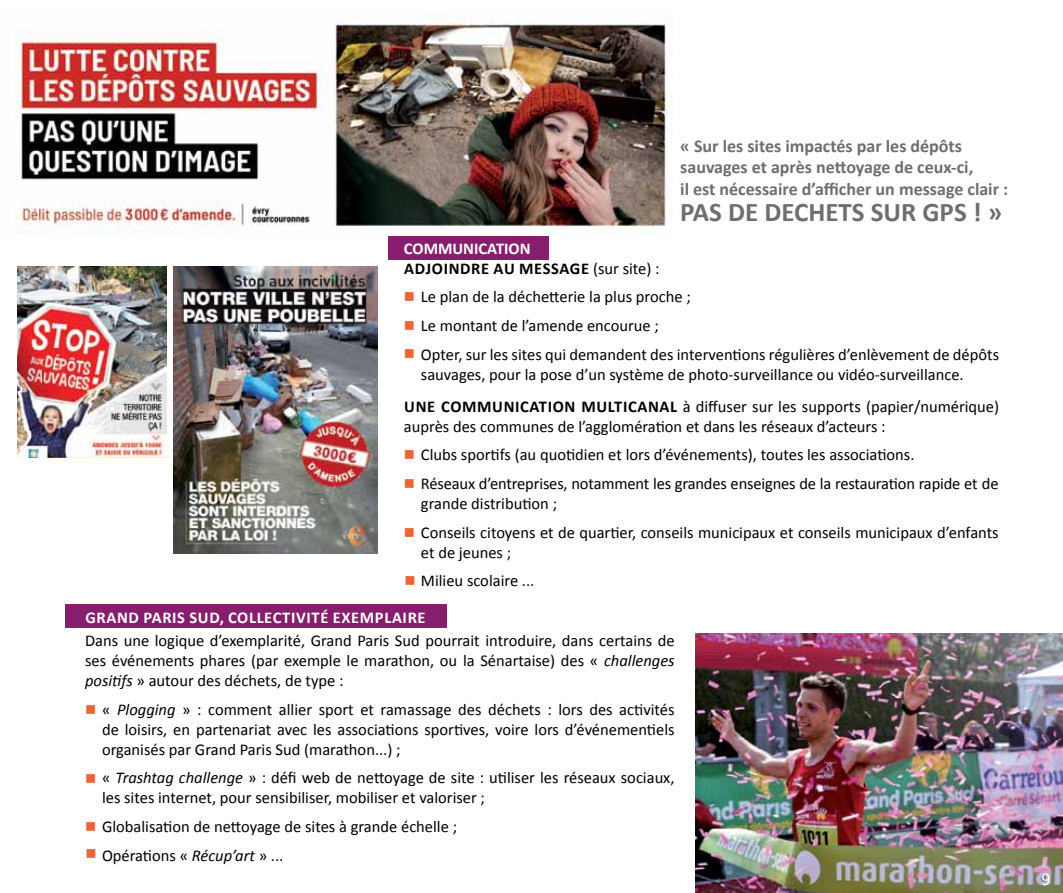
<style>
.page{position:relative;width:1063px;height:893px;background:#fff}
.page>*{position:absolute;margin:0;border:0;box-sizing:border-box;transform-origin:0 0}
.t1{font:700 27px "Calibri";color:#6d6e71}
.t2{font:700 18px/21.6px "Calibri";color:#6d6e71}
.t3{font:18px "Calibri";color:#fff}
.t4{font:16.5px/19.8px "Calibri";color:#000}
.t5{font:700 16.5px "Calibri";color:#fff}
.t6{font:700 16.5px "Calibri";color:#000}
.s1{color:#eb6437}
.s2{font-style:italic}
</style>
<div class="page">
<img style="left:15px;top:18px;width:658px;height:216px">
<img style="left:696px;top:634px;width:367px;height:259px">
<div style="left:388px;top:236px;width:161px;height:23px;background:#871e6d"></div>
<div style="left:65px;top:604px;width:381px;height:23px;background:#871e6d"></div>
<img style="left:173px;top:266px;width:205px;height:287px">
<img style="left:17px;top:266px;width:150px;height:192px">
<p class="t5" style="left:404px;top:238px;width:128px">COMMUNICATION</p>
<p class="t6" style="left:404px;top:257px;width:38px">Adjoindre</p>
<p class="t6" style="left:494px;top:257px;width:37px">au message</p>
<p class="t4" style="left:593px;top:258px;width:68px">(sur site) :</p>
<p class="t2" style="left:680px;top:135px;width:329px">« Sur les sites impactés par les dépôts sauvages et après nettoyage de ceux-ci,<br>il est nécessaire d’afficher un message clair :</p>
<h1 class="t1" style="left:680px;top:195px;width:324px">PAS DE DECHETS SUR GPS ! »</h1>
<p class="t4" style="left:404px;top:287px;width:288px"><span class="s1">■</span> Le plan de la déchetterie la plus proche ;</p>
<p class="t4" style="left:404px;top:316px;width:257px"><span class="s1">■</span> Le montant de l’amende encourue ;</p>
<p class="t4" style="left:421px;top:344px;width:580px;text-indent:-17px"><span class="s1">■</span> Opter, sur les sites qui demandent des interventions régulières d’enlèvement de dépôts sauvages, pour la pose d’un système de photo-surveillance ou vidéo-surveillance.</p>
<p class="t4" style="left:404px;top:397px;width:597px;text-indent:279px">à diffuser sur les supports (papier/numérique) auprès des communes de l’agglomération et dans les réseaux d’acteurs :</p>
<p class="t6" style="left:404px;top:396px;width:49px">Une communication</p>
<p class="t6" style="left:581px;top:396px;width:11px">multicanal</p>
<p class="t4" style="left:404px;top:445px;width:512px"><span class="s1">■</span> Clubs sportifs (au quotidien et lors d’événements), toutes les associations.</p>
<p class="t4" style="left:421px;top:474px;width:579px;text-indent:-17px"><span class="s1">■</span> Réseaux d’entreprises, notamment les grandes enseignes de la restauration rapide et de grande distribution ;</p>
<p class="t4" style="left:421px;top:523px;width:579px;text-indent:-17px"><span class="s1">■</span> Conseils citoyens et de quartier, conseils municipaux et conseils municipaux d’enfants et de jeunes ;</p>
<p class="t4" style="left:404px;top:571px;width:132px"><span class="s1">■</span> Milieu scolaire ...</p>
<p class="t5" style="left:85px;top:607px;width:23px">Grand</p>
<p class="t5" style="left:143px;top:607px;width:18px">Paris</p>
<p class="t5" style="left:189px;top:607px;width:48px">Sud, collectivit</p>
<p class="t5" style="left:320px;top:607px;width:23px">é exemplaire</p>
<p class="t4" style="left:85px;top:631px;width:591px;text-align:justify">Dans une logique d’exemplarité, Grand Paris Sud pourrait introduire, dans certains de ses événements phares (par exemple le marathon, ou la Sénartaise) des « <span class="s2">challenges positifs</span> » autour des déchets, de type :</p>
<p class="t4" style="left:102px;top:700px;width:574px;text-align:justify;text-indent:-17px"><span class="s1">■</span> « <span class="s2">Plogging</span> » : comment allier sport et ramassage des déchets : lors des activités de loisirs, en partenariat avec les associations sportives, voire lors d’événementiels organisés par Grand Paris Sud (marathon...) ;</p>
<p class="t4" style="left:102px;top:768px;width:574px;text-indent:-17px"><span class="s1">■</span> « <span class="s2">Trashtag challenge</span> » : défi web de nettoyage de site : utiliser les réseaux sociaux, les sites internet, pour sensibiliser, mobiliser et valoriser ;</p>
<p class="t4" style="left:85px;top:817px;width:374px"><span class="s1">■</span> Globalisation de nettoyage de sites à grande échelle ;</p>
<p class="t4" style="left:86px;top:845px;width:199px"><span class="s1">■</span> Opérations « <span class="s2">Récup’art</span> » ...</p>
<p class="t3" style="left:1041px;top:867px;width:11px">9</p>
</div>
